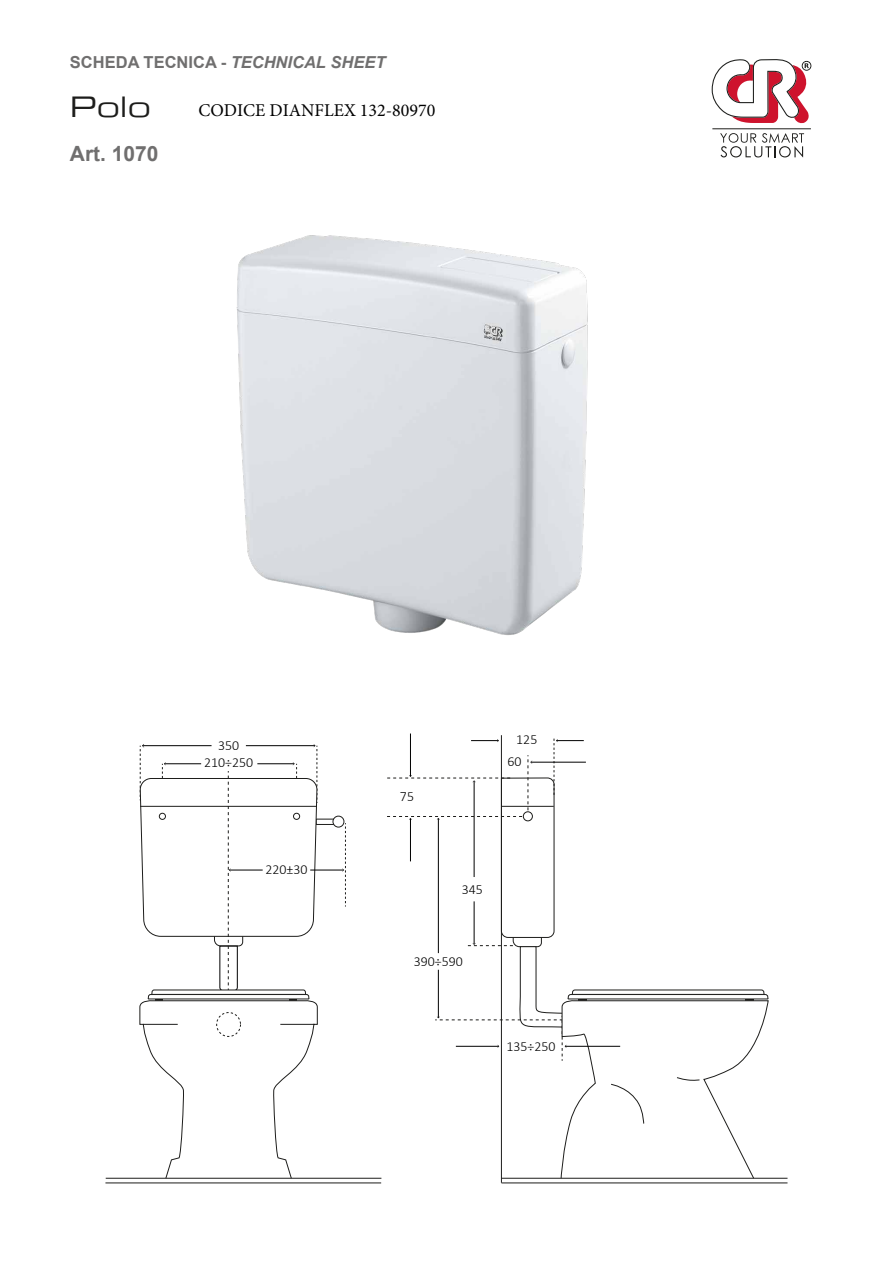
<style>
.page{position:relative;width:893px;height:1263px;background:#fff}
.page>*{position:absolute;margin:0;border:0;box-sizing:border-box;transform-origin:0 0}
.t1{font:28.5px "Eurostile LT Extended Two";color:#1d1d1b}
.t2{font:700 21px "Arial";color:#706f6f}
.t3{font:18px "Minion Pro";color:#000}
.t4{font:700 16.5px "Arial";color:#706f6f}
.t5{font:300 13.8px/21.6px "Calibri";color:#010101}
.s1{font-style:italic}
</style>
<div class="page">
<img style="left:236px;top:235px;width:352px;height:400px">
<hr style="left:501px;top:735px;width:1px;height:448px;background:#1d1d1b">
<hr style="left:106px;top:1178px;width:275px;height:1px;background:#1d1d1b">
<hr style="left:105px;top:1183px;width:276px;height:1px;background:#1d1d1b">
<hr style="left:501px;top:1178px;width:286px;height:1px;background:#1d1d1b">
<hr style="left:501px;top:1183px;width:286px;height:1px;background:#1d1d1b">
<svg style="left:318px;top:819px;width:16px;height:6px"></svg>
<div style="left:333px;top:816px;width:11px;height:11px;border:1px solid #1d1d1b;border-radius:50%"></div>
<svg style="left:139px;top:744px;width:179px;height:435px"></svg>
<div style="left:159px;top:813px;width:7px;height:7px;border:1px solid #1d1d1b;border-radius:50%"></div>
<div style="left:293px;top:813px;width:7px;height:6px;background:#fff;border-radius:50%"></div>
<div style="left:293px;top:813px;width:7px;height:7px;border:1px solid #1d1d1b;border-radius:50%"></div>
<hr style="left:310px;top:870px;width:34px;height:1px;background:#010101">
<svg style="left:342px;top:823px;width:4px;height:83px"></svg>
<hr style="left:410px;top:733px;width:1px;height:43px;background:#010101">
<svg style="left:387px;top:736px;width:382px;height:443px"></svg>
<div style="left:523px;top:812px;width:9px;height:9px;background:#fff;border-radius:50%"></div>
<div style="left:523px;top:811px;width:10px;height:10px;border:1px solid #1d1d1b;border-radius:50%"></div>
<svg style="left:712px;top:59px;width:99px;height:65px"></svg>
<hr style="left:712px;top:128px;width:99px;height:1px;background:#1d1d1b">
<svg style="left:720px;top:133px;width:84px;height:24px"></svg>
<p class="t4" style="left:70px;top:50px;width:317px">SCHEDA TECNICA - <span class="s1">TECHNICAL SHEET</span></p>
<h1 class="t1" style="left:70px;top:87px;width:82px">Polo</h1>
<h2 class="t2" style="left:70px;top:139px;width:90px">Art. 1070</h2>
<h3 class="t3" style="left:198px;top:98px;width:239px">CODICE DIANFLEX 132-80970</h3>
<p class="t5" style="left:204px;top:737px;width:51px;line-height:16.8px;text-align:center">350<br>210÷250</p>
<p class="t5" style="left:265px;top:858px;width:44px">220±30</p>
<p class="t5" style="left:400px;top:785px;width:16px">75</p>
<p class="t5" style="left:508px;top:729px;width:31px;text-indent:9px">125<br>60</p>
<p class="t5" style="left:462px;top:878px;width:23px">345</p>
<p class="t5" style="left:414px;top:950px;width:51px">390÷590</p>
<p class="t5" style="left:506px;top:1035px;width:51px">135÷250</p>
</div>
